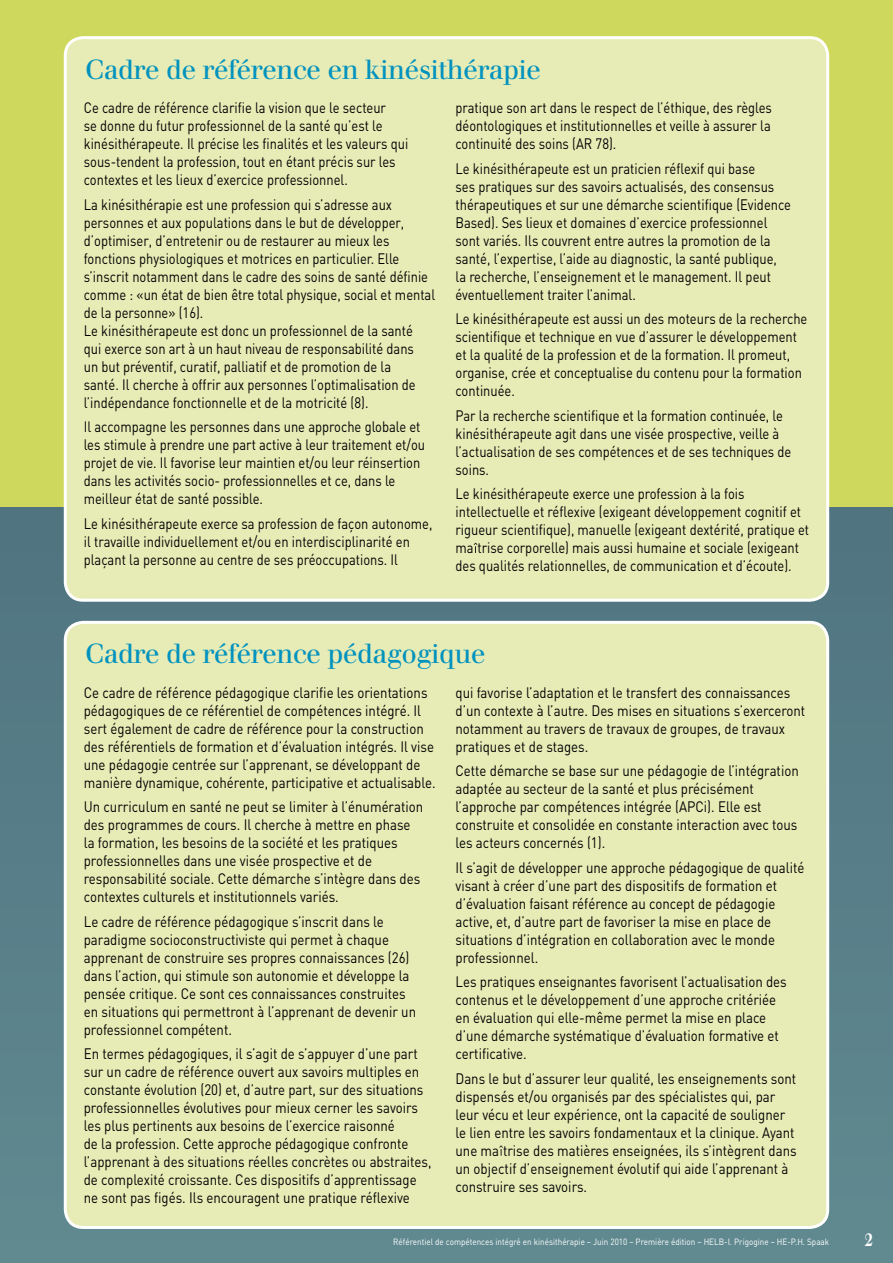
<style>
.page{position:relative;width:893px;height:1263px;background:#59808a}
.page>*{position:absolute;margin:0;border:0;box-sizing:border-box;transform-origin:0 0}
.t1{font:27px "Justus";letter-spacing:-.025em;color:#0092be}
.t2{font:700 18px "Justus";color:#fff;scale:.9 1}
.t3{font:15px/18px "DIN";color:#000;scale:.88 1}
.t4{font:15px/18px "DIN";color:#000;scale:.86 1}
.t5{font:9px "DIN";color:#fff;scale:.9 1}
</style>
<div class="page">
<div style="left:0;top:0;width:893px;height:506px;background:#ced85c"></div>
<div style="left:65px;top:38px;width:763px;height:562px;background:#e7ecb6;border-radius:18px"></div>
<svg style="left:474px;top:543px;width:3px;height:10px"></svg>
<div style="left:64px;top:36px;width:765px;height:566px;border:3px solid #fff;border-radius:18px"></div>
<div style="left:65px;top:622px;width:763px;height:605px;background:#e7ecb6;border-radius:18px"></div>
<svg style="left:499px;top:1145px;width:4px;height:11px"></svg>
<div style="left:64px;top:621px;width:765px;height:608px;border:3px solid #fff;border-radius:18px"></div>
<h1 class="t1" style="left:85px;top:53px;width:458px">Cadre de référence en kinésithérapie</h1>
<p class="t4" style="left:84px;top:99px;width:379px">Ce cadre de référence clarifie la vision que le secteur<br>se donne du futur professionnel de la santé qu’est le kinésithérapeute. Il précise les finalités et les valeurs qui sous-tendent la profession, tout en étant précis sur les contextes et les lieux d’exercice professionnel.</p>
<p class="t4" style="left:84px;top:195px;width:410px">La kinésithérapie est une profession qui s’adresse aux personnes et aux populations dans le but de développer, d’optimiser, d’entretenir ou de restaurer au mieux les fonctions physiologiques et motrices en particulier. Elle s’inscrit notamment dans le cadre des soins de santé définie comme : «un état de bien être total physique, social et mental de la personne» (16).<br>Le kinésithérapeute est donc un professionnel de la santé<br>qui exerce son art à un haut niveau de responsabilité dans<br>un but préventif, curatif, palliatif et de promotion de la<br>santé. Il cherche à offrir aux personnes l’optimalisation de l’indépendance fonctionnelle et de la motricité (8).</p>
<p class="t4" style="left:84px;top:417px;width:398px">Il accompagne les personnes dans une approche globale et les stimule à prendre une part active à leur traitement et/ou projet de vie. Il favorise leur maintien et/ou leur réinsertion dans les activités socio- professionnelles et ce, dans le meilleur état de santé possible.</p>
<p class="t4" style="left:84px;top:514px;width:407px">Le kinésithérapeute exerce sa profession de façon autonome, il travaille individuellement et/ou en interdisciplinarité en plaçant la personne au centre de ses préoccupations. Il</p>
<p class="t4" style="left:455px;top:99px;width:370px;text-align:justify">pratique son art dans le respect de l’éthique, des règles déontologiques et institutionnelles et veille à assurer la continuité des soins (AR 78).</p>
<p class="t4" style="left:455px;top:159px;width:392px">Le kinésithérapeute est un praticien réflexif qui base<br>ses pratiques sur des savoirs actualisés, des consensus thérapeutiques et sur une démarche scientifique (Evidence Based). Ses lieux et domaines d’exercice professionnel sont variés. Ils couvrent entre autres la promotion de la santé, l’expertise, l’aide au diagnostic, la santé publique, la recherche, l’enseignement et le management. Il peut éventuellement traiter l’animal.</p>
<p class="t4" style="left:455px;top:309px;width:411px">Le kinésithérapeute est aussi un des moteurs de la recherche scientifique et technique en vue d’assurer le développement et la qualité de la profession et de la formation. Il promeut, organise, crée et conceptualise du contenu pour la formation continuée.</p>
<p class="t4" style="left:455px;top:406px;width:392px">Par la recherche scientifique et la formation continuée, le kinésithérapeute agit dans une visée prospective, veille à l’actualisation de ses compétences et de ses techniques de soins.</p>
<p class="t4" style="left:455px;top:484px;width:413px">Le kinésithérapeute exerce une profession à la fois intellectuelle et réflexive (exigeant développement cognitif et rigueur scientifique), manuelle (exigeant dextérité, pratique et ma trise corporelle) mais aussi humaine et sociale (exigeant des qualités relationnelles, de communication et d’écoute).</p>
<h1 class="t1" style="left:85px;top:638px;width:402px">Cadre de référence pédagogique</h1>
<p class="t3" style="left:84px;top:683px;width:401px">Ce cadre de référence pédagogique clarifie les orientations pédagogiques de ce référentiel de compétences intégré. Il sert également de cadre de référence pour la construction des référentiels de formation et d’évaluation intégrés. Il vise une pédagogie centrée sur l’apprenant, se développant de manière dynamique, cohérente, participative et actualisable.</p>
<p class="t3" style="left:84px;top:798px;width:387px">Un curriculum en santé ne peut se limiter à l’énumération des programmes de cours. Il cherche à mettre en phase la formation, les besoins de la société et les pratiques professionnelles dans une visée prospective et de responsabilité sociale. Cette démarche s’intègre dans des contextes culturels et institutionnels variés.</p>
<p class="t3" style="left:84px;top:912px;width:379px">Le cadre de référence pédagogique s’inscrit dans le paradigme socioconstructiviste qui permet à chaque apprenant de construire ses propres connaissances (26) dans l’action, qui stimule son autonomie et développe la pensée critique. Ce sont ces connaissances construites en situations qui permettront à l’apprenant de devenir un professionnel compétent.</p>
<p class="t3" style="left:84px;top:1044px;width:397px">En termes pédagogiques, il s’agit de s’appuyer d’une part sur un cadre de référence ouvert aux savoirs multiples en constante évolution (20) et, d’autre part, sur des situations professionnelles évolutives pour mieux cerner les savoirs les plus pertinents aux besoins de l’exercice raisonné<br>de la profession. Cette approche pédagogique confronte l’apprenant à des situations réelles concrètes ou abstraites, de complexité croissante. Ces dispositifs d’apprentissage ne sont pas figés. Ils encouragent une pratique réflexive</p>
<p class="t3" style="left:455px;top:683px;width:399px">qui favorise l’adaptation et le transfert des connaissances d’un contexte à l’autre. Des mises en situations s’exerceront notamment au travers de travaux de groupes, de travaux pratiques et de stages.</p>
<p class="t3" style="left:455px;top:762px;width:392px">Cette démarche se base sur une pédagogie de l’intégration adaptée au secteur de la santé et plus précisément l’approche par compétences intégrée (APCi). Elle est construite et consolidée en constante interaction avec tous les acteurs concernés (1).</p>
<p class="t3" style="left:455px;top:858px;width:398px">Il s’agit de développer une approche pédagogique de qualité visant à créer d’une part des dispositifs de formation et d’évaluation faisant référence au concept de pédagogie active, et, d’autre part de favoriser la mise en place de situations d’intégration en collaboration avec le monde professionnel.</p>
<p class="t3" style="left:455px;top:972px;width:378px">Les pratiques enseignantes favorisent l’actualisation des contenus et le développement d’une approche critériée en évaluation qui elle-même permet la mise en place d’une démarche systématique d’évaluation formative et certificative.</p>
<p class="t3" style="left:455px;top:1069px;width:389px">Dans le but d’assurer leur qualité, les enseignements sont dispensés et/ou organisés par des spécialistes qui, par leur vécu et leur expérience, ont la capacité de souligner le lien entre les savoirs fondamentaux et la clinique. Ayant une ma trise des matières enseignées, ils s’intègrent dans un objectif d’enseignement évolutif qui aide l’apprenant à construire ses savoirs.</p>
<p class="t5" style="left:393px;top:1236px;width:486px">Référentiel de compétences intégré en kinésithérapie – Juin 2010 – Première édition – HELB-I. Prigogine – HE-P.H. Spaak</p>
<p class="t2" style="left:864px;top:1228px;width:12px">2</p>
</div>
